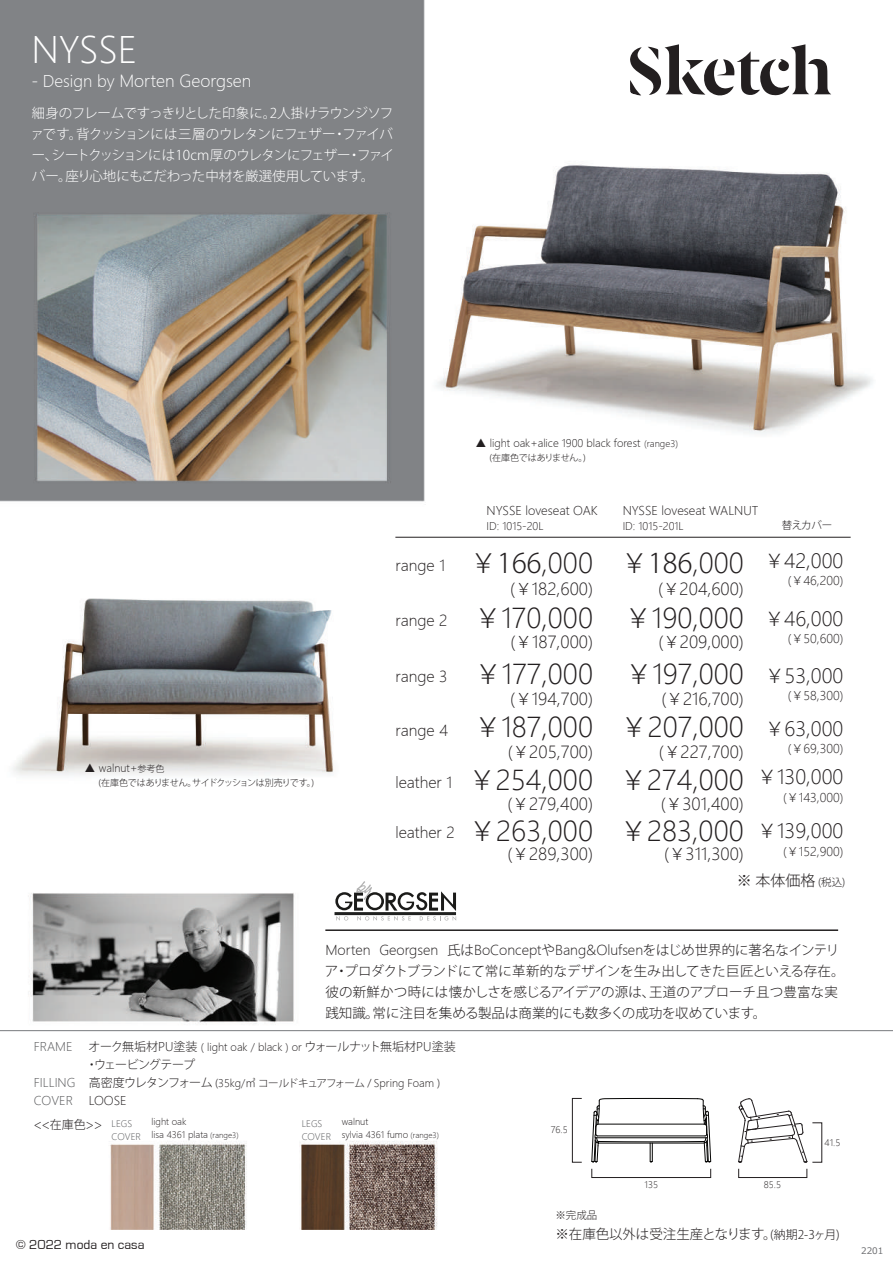
<style>
.page{position:relative;width:893px;height:1263px;background:#fff}
.page>*{position:absolute;margin:0;border:0;box-sizing:border-box;transform-origin:0 0}
.t1{font:36px "Microsoft Ya Hei UI Light";color:#fff}
.t2{font:27px/55.5px "Microsoft Ya Hei UI Light";color:#231f20}
.t3{font:300 27px "Koz Go Pr 6 N";color:#231f20}
.t4{font:19.5px "Microsoft Ya Hei UI Light";color:#231f20}
.t5{font:16.5px "Microsoft Ya Hei UI Light";color:#231f20}
.t6{font:16.5px "Microsoft Ya Hei UI Light";color:#fff}
.t7{font:15px "Microsoft Ya Hei UI Light";color:#231f20}
.t8{font:300 15px "Koz Go Pr 6 N";color:#231f20}
.t9{font:300 13.5px/21px "Koz Go Pr 6 N";letter-spacing:-.005em;color:#231f20}
.t10{font:300 13.5px/21px "Koz Go Pr 6 N";letter-spacing:-.04em;color:#fff;text-align:justify}
.t11{font:13.5px "Microsoft Ya Hei UI Light";color:#231f20}
.t12{font:13.5px "Eurostile";color:#231f20}
.t13{font:12px "Microsoft Ya Hei UI Light";color:#231f20}
.t14{font:300 12px/18px "Koz Go Pr 6 N";letter-spacing:-.035em;color:#231f20}
.t15{font:12px/18px "Microsoft Ya Hei UI Light";color:#57585a}
.t16{font:10.5px "Microsoft Ya Hei UI Light";color:#231f20}
.t17{font:300 10.5px "Koz Go Pr 6 N";letter-spacing:-.095em;color:#231f20}
.t18{font:300 10.5px "Koz Go Pr 6 N";letter-spacing:-.04em;color:#231f20}
.t19{font:9px/12.8px "Microsoft Ya Hei UI Light";color:#231f20}
.t20{font:300 9px "Koz Go Pr 6 N";letter-spacing:-.03em;color:#231f20}
.t21{font:9px/12.8px "Microsoft Ya Hei UI Light";color:#57585a}
.t22{font:9px "Meiryo UI";color:#6c6d70}
.s1{font-size:16.05px}
.s2{font-size:12px}
.s3{font-family:"Koz Go Pr 6 N";font-weight:300;font-size:9px}
.s4{font-size:9px}
.s5{font-family:"Microsoft Ya Hei UI Light";font-weight:400}
.s6{font-family:"Koz Go Pr 6 N";font-weight:300}
.s7{font-size:15px}
.s8{font-size:10.5px}
.s9{font-family:"Microsoft Ya Hei UI Light";font-weight:400;font-size:10.5px}
.s10{font-family:"Microsoft Ya Hei UI Light";font-weight:400;font-size:9px;color:#57585a}
.s11{font-size:7.5px}
</style>
<div class="page">
<img style="left:0;top:0;width:893px;height:1230px">
<hr style="left:325px;top:929px;width:513px;height:2px;background:#231f20">
<hr style="left:0;top:1030px;width:893px;height:1px;background:#808285">
<hr style="left:334px;top:912px;width:122px;height:3px;background:#202120">
<svg style="left:335px;top:881px;width:121px;height:40px"></svg>
<div style="left:738px;top:1168px;width:69px;height:10px;border:1px solid #231f20"></div>
<div style="left:592px;top:1168px;width:119px;height:10px;border:1px solid #231f20"></div>
<div style="left:572px;top:1098px;width:10px;height:64px;border:1px solid #231f20"></div>
<svg style="left:738px;top:1098px;width:69px;height:65px"></svg>
<svg style="left:591px;top:1098px;width:120px;height:64px"></svg>
<hr style="left:395px;top:537px;width:456px;height:1px;background:#231f20">
<svg style="left:630px;top:44px;width:201px;height:52px"></svg>
<h1 class="t1" style="left:31px;top:26px;width:107px">NYSSE</h1>
<p class="t6" style="left:31px;top:70px;width:222px"><span class="s1">- Design by</span> Morten Georgsen</p>
<p class="t10" style="left:30px;top:102px;width:365px">細身のフレームですっきりとした印象に。2人掛けラウンジソファです。背クッションには三層のウレタンにフェザー・ファイバー、シートクッションには10cm厚のウレタンにフェザー・ファイバー。座り心地にもこだわった中材を厳選使用しています。</p>
<p class="t16" style="left:85px;top:762px;width:81px"><span class="s2">▲</span> walnut+<span class="s3">参考色</span></p>
<p class="t20" style="left:98px;top:777px;width:219px">(在庫色ではありません。サイドクッションは別売りです。)</p>
<p class="t16" style="left:476px;top:436px;width:204px"><span class="s2">▲</span> light oak+alice 1900 black forest <span class="s4">(range3)</span></p>
<p class="t20" style="left:489px;top:452px;width:100px">(在庫色ではありません。)</p>
<p class="t7" style="left:395px;top:555px;width:51px">range 1</p>
<p class="t7" style="left:395px;top:611px;width:54px">range 2</p>
<p class="t7" style="left:395px;top:666px;width:54px">range 3</p>
<p class="t13" style="left:487px;top:503px;width:113px">NYSSE loveseat OAK</p>
<p class="t16" style="left:487px;top:520px;width:59px">ID: 1015-20L</p>
<p class="t13" style="left:623px;top:503px;width:137px">NYSSE loveseat WALNUT</p>
<p class="t16" style="left:623px;top:520px;width:63px">ID: 1015-201L</p>
<h2 class="t3" style="left:621px;top:548px;width:124px">￥186<span class="s5">,000</span></h2>
<h2 class="t2" style="left:625px;top:590px;width:121px"><span class="s6">￥</span>190,000<span class="s6">￥</span>197,000</h2>
<h2 class="t3" style="left:470px;top:548px;width:124px">￥166<span class="s5">,000</span></h2>
<h2 class="t2" style="left:474px;top:590px;width:120px"><span class="s6">￥</span>170,000<span class="s6">￥</span>177,000</h2>
<p class="t5" style="left:510px;top:578px;width:84px">(<span class="s6">￥</span>182,600)</p>
<p class="t5" style="left:658px;top:578px;width:87px">(<span class="s6">￥</span>204,600)</p>
<p class="t5" style="left:511px;top:631px;width:84px">(<span class="s6">￥</span>187,000)</p>
<p class="t5" style="left:658px;top:631px;width:87px">(<span class="s6">￥</span>209,000)</p>
<p class="t5" style="left:510px;top:688px;width:84px">(<span class="s6">￥</span>194,700)</p>
<p class="t5" style="left:661px;top:688px;width:84px">(<span class="s6">￥</span>216,700)</p>
<h2 class="t2" style="left:395px;top:699px;width:199px"><span class="s7">range 4</span> <span class="s6">￥</span>187,000</h2>
<p class="t5" style="left:508px;top:741px;width:87px">(<span class="s6">￥</span>205,700)</p>
<h2 class="t2" style="left:621px;top:699px;width:125px"><span class="s6">￥</span>207,000</h2>
<p class="t5" style="left:659px;top:741px;width:87px">(<span class="s6">￥</span>227,700)</p>
<p class="t18" style="left:782px;top:519px;width:52px">替えカバー</p>
<h3 class="t4" style="left:765px;top:548px;width:80px"><span class="s6">￥</span>42,000</h3>
<p class="t13" style="left:788px;top:573px;width:57px">(<span class="s6">￥</span>46,200)</p>
<h3 class="t4" style="left:765px;top:605px;width:80px"><span class="s6">￥</span>46,000</h3>
<p class="t13" style="left:788px;top:631px;width:57px">(<span class="s6">￥</span>50,600)</p>
<h3 class="t4" style="left:765px;top:663px;width:80px"><span class="s6">￥</span>53,000</h3>
<p class="t13" style="left:788px;top:688px;width:57px">(<span class="s6">￥</span>58,300)</p>
<h3 class="t4" style="left:765px;top:716px;width:80px"><span class="s6">￥</span>63,000</h3>
<p class="t13" style="left:788px;top:741px;width:57px">(<span class="s6">￥</span>69,300)</p>
<p class="t7" style="left:395px;top:772px;width:58px">leather 1</p>
<h2 class="t2" style="left:469px;top:752px;width:126px"><span class="s6">￥</span>254,000</h2>
<h2 class="t2" style="left:620px;top:752px;width:125px"><span class="s6">￥</span>274,000</h2>
<p class="t5" style="left:661px;top:793px;width:85px">(<span class="s6">￥</span>301,400)</p>
<h2 class="t2" style="left:395px;top:803px;width:350px"><span class="s7">leather 2</span> <span class="s6">￥</span>263,000 <span class="s6">￥</span>283,000</h2>
<p class="t5" style="left:507px;top:843px;width:87px">(<span class="s6">￥</span>289,300)</p>
<p class="t5" style="left:664px;top:843px;width:81px">(<span class="s6">￥</span>311,300)</p>
<p class="t5" style="left:507px;top:793px;width:87px">(<span class="s6">￥</span>279,400)</p>
<h3 class="t4" style="left:757px;top:764px;width:87px"><span class="s6">￥</span>130,000</h3>
<p class="t13" style="left:783px;top:789px;width:62px">(<span class="s6">￥</span>143,000)</p>
<h3 class="t4" style="left:757px;top:818px;width:87px"><span class="s6">￥</span>139,000</h3>
<p class="t13" style="left:783px;top:843px;width:62px">(<span class="s6">￥</span>152,900)</p>
<p class="t8" style="left:737px;top:872px;width:110px">※ 本体価格 <span class="s8">(税込)</span></p>
<p class="t15" style="left:34px;top:1038px;width:40px">FRAME</p>
<p class="t15" style="left:34px;top:1074px;width:43px">FILLING<br>COVER</p>
<p class="t11" style="left:325px;top:941px;width:515px">Morten Georgsen <span class="s6">氏は</span>BoConcept<span class="s6">や</span>Bang&amp;Olufsen<span class="s6">をはじめ世界的に著名なインテリ</span></p>
<p class="t9" style="left:325px;top:961px;width:521px">ア・プロダクトブランドにて常に革新的なデザインを生み出してきた巨匠といえる存在。彼の新鮮かつ時には懐かしさを感じるアイデアの源は、王道のアプローチ且つ豊富な実践知識。常に注目を集める製品は商業的にも数多くの成功を収めています。</p>
<p class="t14" style="left:86px;top:1038px;width:371px">オーク無垢材<span class="s5">PU</span>塗装 <span class="s9">( light oak / black ) or</span> ウォールナット無垢材<span class="s5">PU</span>塗装・ウェービングテープ</p>
<p class="t17" style="left:89px;top:1077px;width:353px"><span class="s2">高密度ウレタンフォーム</span> (<span class="s5">35kg/</span>㎥ コールドキュアフォーム / <span class="s5">Spring Foam</span> )</p>
<p class="t13" style="left:89px;top:1093px;width:39px">LOOSE</p>
<p class="t14" style="left:34px;top:1115px;width:100px">&lt;&lt;在庫色&gt;&gt; <span class="s10">LEGS</span></p>
<p class="t21" style="left:112px;top:1130px;width:31px">COVER</p>
<p class="t19" style="left:152px;top:1115px;width:89px">light oak<br>lisa 4361 plata <span class="s11">(range3)</span></p>
<p class="t21" style="left:302px;top:1117px;width:31px">LEGS<br>COVER</p>
<p class="t19" style="left:342px;top:1115px;width:99px">walnut<br>sylvia 4361 fumo <span class="s11">(range3)</span></p>
<p class="t12" style="left:16px;top:1237px;width:130px">© 2022 moda en casa</p>
<p class="t19" style="left:551px;top:1123px;width:19px">76.5</p>
<p class="t18" style="left:555px;top:1209px;width:43px">※完成品</p>
<p class="t19" style="left:645px;top:1178px;width:15px">135</p>
<p class="t19" style="left:764px;top:1178px;width:19px">85.5</p>
<p class="t19" style="left:825px;top:1136px;width:17px">41.5</p>
<p class="t9" style="left:555px;top:1223px;width:286px">※在庫色以外は受注生産となります。<span class="s2">(納期2-3ヶ月)</span></p>
<p class="t22" style="left:861px;top:1244px;width:24px">2201</p>
</div>
